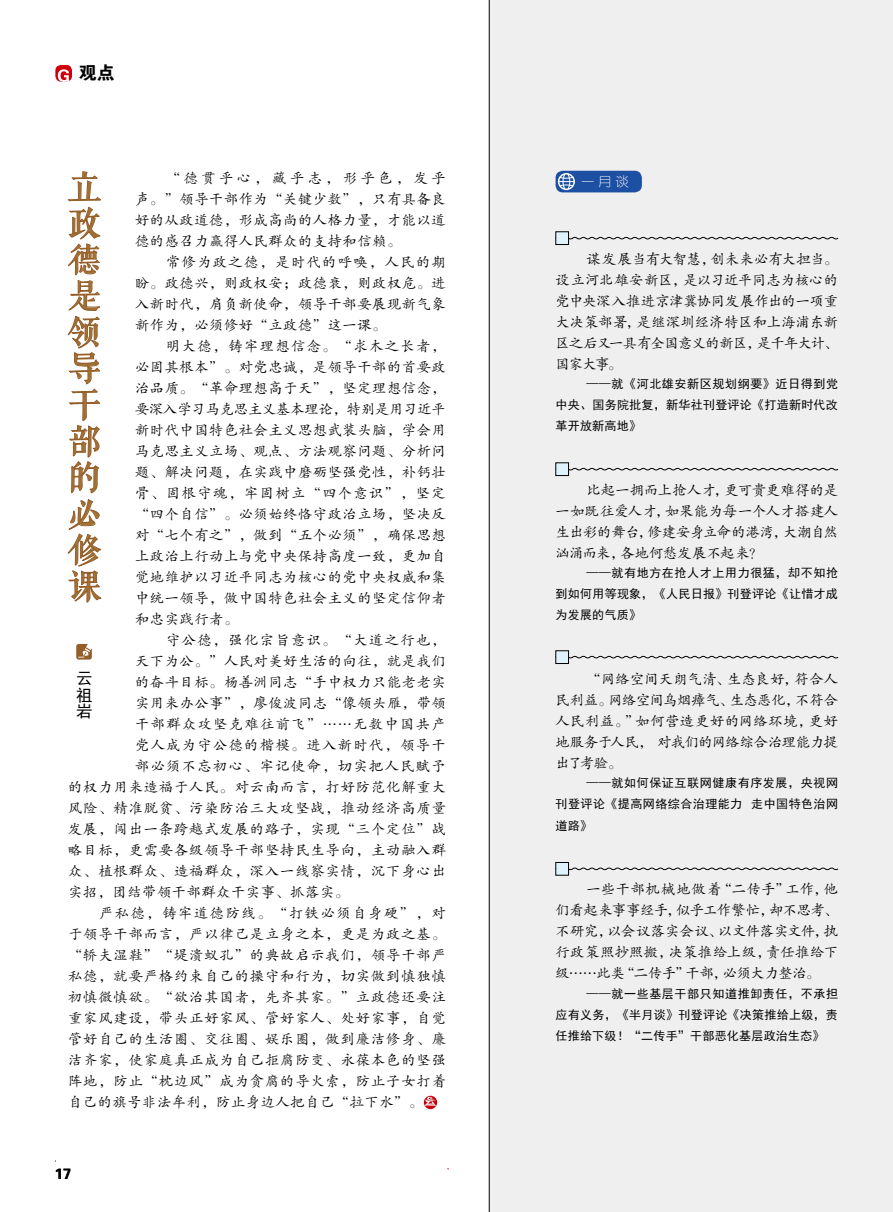
<style>
.page{position:relative;width:893px;height:1212px;background:#fff}
.page>*{position:absolute;margin:0;border:0;box-sizing:border-box;transform-origin:0 0}
.t1{font:33px/36.3px "FZQKBYSJW GB1 0";color:#9f7135;text-align:justify}
.t2{font:18px "FZDHTJW GB1 0";color:#000}
.t3{font:16.5px/16.5px "Sim Hei";color:#000;text-align:justify}
.t4{font:15px "FZDHTJW GB1 0";color:#000}
.t5{font:14.25px/21px "FZKTK GBK1 0";letter-spacing:.04em;color:#000;text-align:justify}
.t6{font:14.25px "FZKTK GBK1 0";letter-spacing:.065em;color:#000}
.t7{font:14.25px "FZKTK GBK1 0";letter-spacing:.095em;color:#000}
.t8{font:14.25px "FZKTK GBK1 0";letter-spacing:.11em;color:#000}
.t9{font:14.25px "FZKTK GBK1 0";letter-spacing:.1em;color:#000}
.t10{font:12.75px "FZY1 K GBK1 0";color:#fff}
.t11{font:12px/21px "Sim Hei";letter-spacing:.04em;color:#000;text-align:justify}
</style>
<div class="page">
<hr style="left:55px;top:1161px;width:770px;height:1px;background:#000">
<div style="left:55px;top:65px;width:17px;height:17px;background:#ce000d;border-radius:6px"></div>
<svg style="left:58px;top:69px;width:11px;height:13px"></svg>
<svg style="left:56px;top:1151px;width:433px;height:28px"></svg>
<div style="left:489px;top:0;width:404px;height:1212px;background:#efefef"></div>
<svg style="left:424px;top:1096px;width:13px;height:13px"></svg>
<svg style="left:424px;top:1097px;width:12px;height:9px"></svg>
<svg style="left:67px;top:171px;width:35px;height:432px"></svg>
<svg style="left:76px;top:644px;width:16px;height:15px"></svg>
<svg style="left:555px;top:236px;width:284px;height:4px"></svg>
<div style="left:556px;top:232px;width:12px;height:12px;background:#dff2fc"></div>
<div style="left:556px;top:232px;width:13px;height:13px;border:1px solid #000"></div>
<svg style="left:555px;top:467px;width:284px;height:4px"></svg>
<div style="left:556px;top:463px;width:12px;height:12px;background:#dff2fc"></div>
<div style="left:556px;top:463px;width:13px;height:13px;border:1px solid #000"></div>
<svg style="left:555px;top:655px;width:284px;height:4px"></svg>
<div style="left:556px;top:651px;width:12px;height:12px;background:#dff2fc"></div>
<div style="left:556px;top:650px;width:13px;height:14px;border:1px solid #000"></div>
<svg style="left:555px;top:867px;width:284px;height:4px"></svg>
<div style="left:556px;top:862px;width:12px;height:13px;background:#dff2fc"></div>
<div style="left:556px;top:862px;width:13px;height:13px;border:1px solid #000"></div>
<hr style="left:489px;top:0;width:1px;height:1212px;background:#000">
<div style="left:556px;top:171px;width:86px;height:21px;background:#1d50a2;border-radius:7px"></div>
<svg style="left:558px;top:173px;width:17px;height:17px"></svg>
<p class="t2" style="left:79px;top:63px;width:38px">观点</p>
<p class="t5" style="left:135px;top:168px;width:312px;text-indent:31px">“德贯乎心，藏乎志，形乎色，发乎声。”领导干部作为“关键少数”，只有具备良好的从政道德，形成高尚的人格力量，才能以道德的感召力赢得人民群众的支持和信赖。</p>
<p class="t5" style="left:135px;top:252px;width:312px;text-indent:31px">常修为政之德，是时代的呼唤，人民的期盼。政德兴，则政权安；政德衰，则政权危。进入新时代，肩负新使命，领导干部要展现新气象新作为，必须修好“立政德”这一课。</p>
<p class="t5" style="left:135px;top:336px;width:312px;text-indent:31px">明大德，铸牢理想信念。“求木之长者，必固其根本”。对党忠诚，是领导干部的首要政治品质。“革命理想高于天”，坚定理想信念，要深入学习马克思主义基本理论，特别是用习近平新时代中国特色社会主义思想武装头脑，学会用马克思主义立场、观点、方法观察问题、分析问题、解决问题，在实践中磨砺坚强党性，补钙壮骨、固根守魂，牢固树立“四个意识”，坚定“四个自信”。必须始终恪守政治立场，坚决反对“七个有之”，做到“五个必须”，确保思想上政治上行动上与党中央保持高度一致，更加自觉地维护以习近平同志为核心的党中央权威和集中统一领导，做中国特色社会主义的坚定信仰者和忠实践行者。</p>
<p class="t7" style="left:166px;top:633px;width:281px">守公德，强化宗旨意识。“大道之行也，</p>
<p class="t5" style="left:135px;top:651px;width:312px">天下为公。”人民对美好生活的向往，就是我们</p>
<p class="t5" style="left:135px;top:672px;width:312px">的奋斗目标。杨善洲同志“手中权力只能老老实</p>
<p class="t5" style="left:135px;top:693px;width:312px">实用来办公事”，廖俊波同志“像领头雁，带领</p>
<p class="t9" style="left:135px;top:717px;width:312px">干部群众攻坚克难往前飞”……无数中国共产</p>
<p class="t7" style="left:135px;top:738px;width:312px">党人成为守公德的楷模。进入新时代，领导干</p>
<p class="t7" style="left:135px;top:759px;width:312px">部必须不忘初心、牢记使命，切实把人民赋予</p>
<p class="t6" style="left:68px;top:780px;width:379px">的权力用来造福于人民。对云南而言，打好防范化解重大</p>
<p class="t6" style="left:68px;top:801px;width:379px">风险、精准脱贫、污染防治三大攻坚战，推动经济高质量</p>
<p class="t6" style="left:68px;top:822px;width:379px">发展，闯出一条跨越式发展的路子，实现“三个定位”战</p>
<p class="t6" style="left:68px;top:843px;width:379px">略目标，更需要各级领导干部坚持民生导向，主动融入群</p>
<p class="t6" style="left:68px;top:864px;width:379px">众、植根群众、造福群众，深入一线察实情，沉下身心出</p>
<p class="t5" style="left:68px;top:882px;width:283px">实招，团结带领干部群众干实事、抓落实。</p>
<p class="t8" style="left:99px;top:906px;width:348px">严私德，铸牢道德防线。“打铁必须自身硬”，对</p>
<p class="t6" style="left:68px;top:927px;width:379px">于领导干部而言，严以律己是立身之本，更是为政之基。</p>
<p class="t6" style="left:68px;top:948px;width:379px">“轿夫湿鞋”“堤溃蚁孔”的典故启示我们，领导干部严</p>
<p class="t6" style="left:68px;top:969px;width:379px">私德，就要严格约束自己的操守和行为，切实做到慎独慎</p>
<p class="t6" style="left:68px;top:990px;width:379px">初慎微慎欲。“欲治其国者，先齐其家。”立政德还要注</p>
<p class="t6" style="left:68px;top:1011px;width:379px">重家风建设，带头正好家风、管好家人、处好家事，自觉</p>
<p class="t6" style="left:68px;top:1032px;width:379px">管好自己的生活圈、交往圈、娱乐圈，做到廉洁修身、廉</p>
<p class="t6" style="left:68px;top:1053px;width:379px">洁齐家，使家庭真正成为自己拒腐防变、永葆本色的坚强</p>
<p class="t6" style="left:68px;top:1074px;width:379px">阵地，防止“枕边风”成为贪腐的导火索，防止子女打着</p>
<p class="t5" style="left:68px;top:1092px;width:357px">自己的旗号非法牟利，防止身边人把自己“拉下水”。</p>
<h1 class="t1" style="left:68px;top:170px;width:34px">立政德是领导干部的必修课</h1>
<p class="t3" style="left:76px;top:670px;width:17px">云祖岩</p>
<p class="t4" style="left:55px;top:1166px;width:18px">17</p>
<p class="t10" style="left:581px;top:175px;width:49px">一月谈</p>
<p class="t5" style="left:556px;top:249px;width:284px;text-indent:31px">谋发展当有大智慧，创未来必有大担当。设立河北雄安新区，是以习近平同志为核心的党中央深入推进京津冀协同发展作出的一项重大决策部署，是继深圳经济特区和上海浦东新区之后又一具有全国意义的新区，是千年大计、国家大事。</p>
<p class="t11" style="left:556px;top:373px;width:284px;text-indent:31px">——就《河北雄安新区规划纲要》近日得到党中央、国务院批复，新华社刊登评论《打造新时代改革开放新高地》</p>
<p class="t5" style="left:556px;top:480px;width:284px;text-indent:31px">比起一拥而上抢人才，更可贵更难得的是一如既往爱人才，如果能为每一个人才搭建人生出彩的舞台，修建安身立命的港湾，大潮自然汹涌而来，各地何愁发展不起来？</p>
<p class="t11" style="left:556px;top:562px;width:284px;text-indent:31px">——就有地方在抢人才上用力很猛，却不知抢到如何用等现象，《人民日报》刊登评论《让惜才成为发展的气质》</p>
<p class="t5" style="left:556px;top:669px;width:284px;text-indent:31px">“网络空间天朗气清、生态良好，符合人民利益。网络空间乌烟瘴气、生态恶化，不符合人民利益。”如何营造更好的网络环境，更好地服务于人民， 对我们的网络综合治理能力提出了考验。</p>
<p class="t11" style="left:556px;top:772px;width:284px;text-align:right">——就如何保证互联网健康有序发展，央视网<br>刊登评论《提高网络综合治理能力 走中国特色治网</p>
<p class="t11" style="left:556px;top:815px;width:38px">道路》</p>
<p class="t5" style="left:556px;top:879px;width:284px;text-indent:31px">一些干部机械地做着“二传手”工作，他们看起来事事经手，似乎工作繁忙，却不思考、不研究，以会议落实会议、以文件落实文件，执行政策照抄照搬，决策推给上级，责任推给下级……此类“二传手”干部，必须大力整治。</p>
<p class="t11" style="left:556px;top:983px;width:284px;text-indent:31px">——就一些基层干部只知道推卸责任，不承担应有义务，《半月谈》刊登评论《决策推给上级，责任推给下级！“二传手”干部恶化基层政治生态》</p>
</div>
